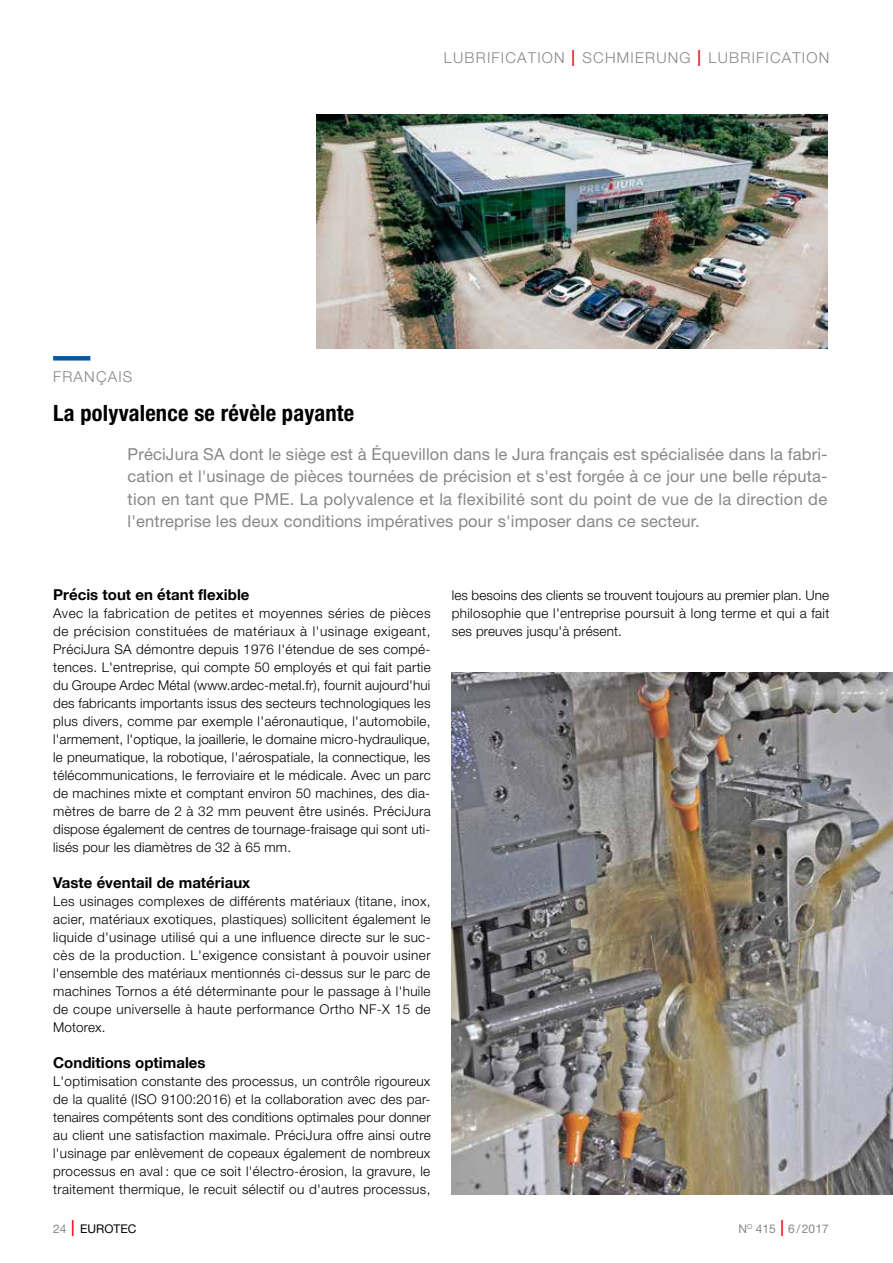
<style>
.page{position:relative;width:893px;height:1263px;background:#fff}
.page>*{position:absolute;margin:0;border:0;box-sizing:border-box;transform-origin:0 0}
.t1{font:700 condensed 22.5px "Helvetica Neue";letter-spacing:.01em;color:#000}
.t2{font:16.5px/22.5px "Helvetica Neue";letter-spacing:.01em;color:#878787;text-align:justify}
.t3{font:700 15px "Helvetica Neue";color:#000}
.t4{font:300 15px "Helvetica Neue";letter-spacing:.08em;color:#878787}
.t5{font:300 13.5px/18px "Helvetica Neue";letter-spacing:.025em;color:#000;text-align:justify}
.t6{font:12px "Helvetica Neue";color:#878787}
.t7{font:12px "Helvetica Neue";color:#000}
.s1{font-stretch:condensed;font-size:22.5px;color:#e30613}
.s2{color:#878787}
.s3{font-weight:300;font-stretch:condensed;font-size:22.5px;color:#e30613}
</style>
<div class="page">
<hr style="left:53px;top:356px;width:37px;height:4px;background:#0059a3">
<img style="left:452px;top:672px;width:441px;height:522px">
<img style="left:317px;top:114px;width:511px;height:234px">
<p class="t4" style="left:444px;top:48px;width:387px">LUBRIFICATION <span class="s1">I</span> SCHMIERUNG <span class="s1">I</span> LUBRIFICATION</p>
<p class="t4" style="left:53px;top:367px;width:81px">FRANÇAIS</p>
<h1 class="t1" style="left:53px;top:400px;width:303px">La polyvalence se révèle payante</h1>
<p class="t2" style="left:128px;top:442px;width:702px">PréciJura SA dont le siège est à Équevillon dans le Jura français est spécialisée dans la fabri&shy;cation et l'usinage de pièces tournées de précision et s'est forgée à ce jour une belle réputa&shy;tion en tant que PME. La polyvalence et la flexibilité sont du point de vue de la direction de l'entreprise les deux conditions impératives pour s'imposer dans ce secteur.</p>
<p class="t3" style="left:53px;top:583px;width:198px">Précis tout en étant flexible</p>
<p class="t5" style="left:53px;top:604px;width:379px">Avec la fabrication de petites et moyennes séries de pièces de précision constituées de matériaux à l'usinage exigeant, PréciJura SA démontre depuis 1976 l'étendue de ses compé&shy;tences. L'entreprise, qui compte 50 employés et qui fait partie du Groupe Ardec Métal (www.ardec-metal.fr), fournit aujourd'hui des fabricants importants issus des secteurs technologiques les plus divers, comme par exemple l'aéronautique, l'automobile, l'armement, l'optique, la joaillerie, le domaine micro-hydraulique, le pneumatique, la robotique, l'aérospatiale, la connectique, les télécommunications, le ferroviaire et le médicale. Avec un parc de machines mixte et comptant environ 50 machines, des dia&shy;mètres de barre de 2 à 32 mm peuvent être usinés. PréciJura dispose également de centres de tournage-fraisage qui sont uti&shy;lisés pour les diamètres de 32 à 65 mm.</p>
<p class="t3" style="left:53px;top:871px;width:199px">Vaste éventail de matériaux</p>
<p class="t5" style="left:53px;top:892px;width:379px">Les usinages complexes de différents matériaux (titane, inox, acier, matériaux exotiques, plastiques) sollicitent également le liquide d'usinage utilisé qui a une influence directe sur le suc&shy;cès de la production. L'exigence consistant à pouvoir usiner l'ensemble des matériaux mentionnés ci-dessus sur le parc de machines Tornos a été déterminante pour le passage à l'huile de coupe universelle à haute performance Ortho NF-X 15 de Motorex.</p>
<p class="t3" style="left:53px;top:1051px;width:154px">Conditions optimales</p>
<p class="t5" style="left:53px;top:1072px;width:379px">L'optimisation constante des processus, un contrôle rigoureux de la qualité (ISO 9100:2016) et la collaboration avec des par&shy;tenaires compétents sont des conditions optimales pour donner au client une satisfaction maximale. PréciJura offre ainsi outre l'usinage par enlèvement de copeaux également de nombreux processus en aval : que ce soit l'électro-érosion, la gravure, le traitement thermique, le recuit sélectif ou d'autres processus,</p>
<p class="t5" style="left:452px;top:586px;width:379px">les besoins des clients se trouvent toujours au premier plan. Une philosophie que l'entreprise poursuit à long terme et qui a fait ses preuves jusqu'à présent.</p>
<p class="t7" style="left:53px;top:1221px;width:85px"><span class="s2">24</span> <span class="s3">I</span> EUROTEC</p>
<p class="t6" style="left:738px;top:1221px;width:92px">N<sup>O</sup> 415 <span class="s3">I</span> 6/2017</p>
</div>
